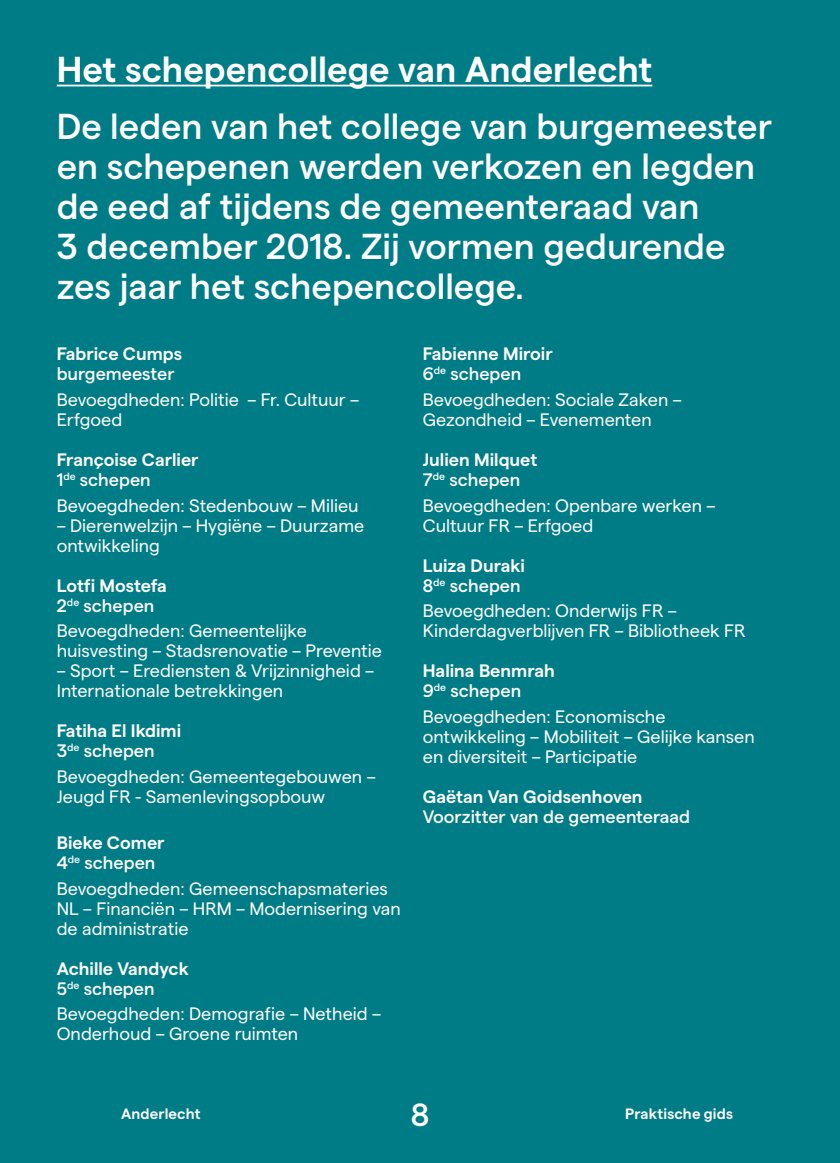
<style>
.page{position:relative;width:840px;height:1163px;background:#fff}
.page>*{position:absolute;margin:0;border:0;box-sizing:border-box;transform-origin:0 0}
.t1{font:500 36px/40px "Matter SQ";color:#fff}
.t2{font:600 36px "Matter SQ";color:#fff}
.t3{font:500 32px "Matter SQ";color:#fff}
.t4{font:18px/20px "Matter SQ";color:#fff}
.t5{font:600 18px/20px "Matter SQ";color:#fff}
.t6{font:500 18px "Matter SQ";color:#fff}
.t7{font:600 15px "Matter SQ";letter-spacing:.01em;color:#fff}
.s1{font-weight:500}
</style>
<div class="page">
<div style="left:0;top:0;width:839px;height:1162px;background:#007c87"></div>
<hr style="left:57px;top:85px;width:595px;height:1px;background:#fff">
<h1 class="t2" style="left:57px;top:43px;width:596px">Het schepencollege van Anderlecht</h1>
<h1 class="t1" style="left:57px;top:103px;width:716px">De leden van het college van burgemeester en schepenen werden verkozen en legden de eed af tijdens de gemeenteraad van<br>3 december 2018. Zij vormen gedurende zes jaar het schepencollege.</h1>
<p class="t5" style="left:57px;top:342px;width:127px">Fabrice Cumps</p>
<p class="t6" style="left:57px;top:360px;width:119px">burgemeester</p>
<p class="t4" style="left:57px;top:388px;width:304px">Bevoegdheden: Politie – Fr. Cultuur –<br>Erfgoed</p>
<p class="t5" style="left:57px;top:448px;width:143px">Françoise Carlier<br><span class="s1">1</span><sup>de</sup> <span class="s1">schepen</span></p>
<p class="t4" style="left:57px;top:493px;width:303px">Bevoegdheden: Stedenbouw – Milieu</p>
<p class="t4" style="left:57px;top:513px;width:309px">– Dierenwelzijn – Hygiëne – Duurzame ontwikkeling</p>
<p class="t5" style="left:57px;top:573px;width:112px">Lotfi Mostefa<br><span class="s1">2</span><sup>de</sup> <span class="s1">schepen</span></p>
<p class="t4" style="left:57px;top:619px;width:326px">Bevoegdheden: Gemeentelijke huisvesting – Stadsrenovatie – Preventie</p>
<p class="t4" style="left:57px;top:659px;width:319px">– Sport – Erediensten &amp; Vrijzinnigheid –<br>Internationale betrekkingen</p>
<p class="t5" style="left:57px;top:719px;width:126px">Fatiha El Ikdimi<br><span class="s1">3</span><sup>de</sup> <span class="s1">schepen</span></p>
<p class="t4" style="left:57px;top:765px;width:320px">Bevoegdheden: Gemeentegebouwen –<br>Jeugd FR - Samenlevingsopbouw</p>
<p class="t5" style="left:57px;top:830px;width:109px">Bieke Comer<br><span class="s1">4</span><sup>de</sup> <span class="s1">schepen</span></p>
<p class="t4" style="left:57px;top:876px;width:345px">Bevoegdheden: Gemeenschapsmateries<br>NL – Financiën – HRM – Modernisering van de administratie</p>
<p class="t5" style="left:57px;top:956px;width:133px">Achille Vandyck<br><span class="s1">5</span><sup>de</sup> <span class="s1">schepen</span></p>
<p class="t4" style="left:57px;top:1002px;width:326px">Bevoegdheden: Demografie – Netheid –<br>Onderhoud – Groene ruimten</p>
<p class="t5" style="left:422px;top:342px;width:131px">Fabienne Miroir<br><span class="s1">6</span><sup>de</sup> <span class="s1">schepen</span></p>
<p class="t4" style="left:422px;top:388px;width:260px">Bevoegdheden: Sociale Zaken –<br>Gezondheid – Evenementen</p>
<p class="t5" style="left:422px;top:448px;width:116px">Julien Milquet<br><span class="s1">7</span><sup>de</sup> <span class="s1">schepen</span></p>
<p class="t4" style="left:422px;top:493px;width:294px">Bevoegdheden: Openbare werken –<br>Cultuur FR – Erfgoed</p>
<p class="t5" style="left:422px;top:553px;width:104px">Luiza Duraki<br><span class="s1">8</span><sup>de</sup> <span class="s1">schepen</span></p>
<p class="t4" style="left:422px;top:599px;width:324px">Bevoegdheden: Onderwijs FR –<br>Kinderdagverblijven FR – Bibliotheek FR</p>
<p class="t5" style="left:422px;top:659px;width:133px">Halina Benmrah<br><span class="s1">9</span><sup>de</sup> <span class="s1">schepen</span></p>
<p class="t4" style="left:422px;top:705px;width:333px">Bevoegdheden: Economische ontwikkeling – Mobiliteit – Gelijke kansen en diversiteit – Participatie</p>
<p class="t5" style="left:422px;top:785px;width:221px">Gaëtan Van Goidsenhoven</p>
<p class="t6" style="left:422px;top:803px;width:269px">Voorzitter van de gemeenteraad</p>
<p class="t7" style="left:121px;top:1102px;width:81px">Anderlecht</p>
<h2 class="t3" style="left:410px;top:1090px;width:20px">8</h2>
<p class="t7" style="left:625px;top:1102px;width:109px">Praktische gids</p>
</div>
